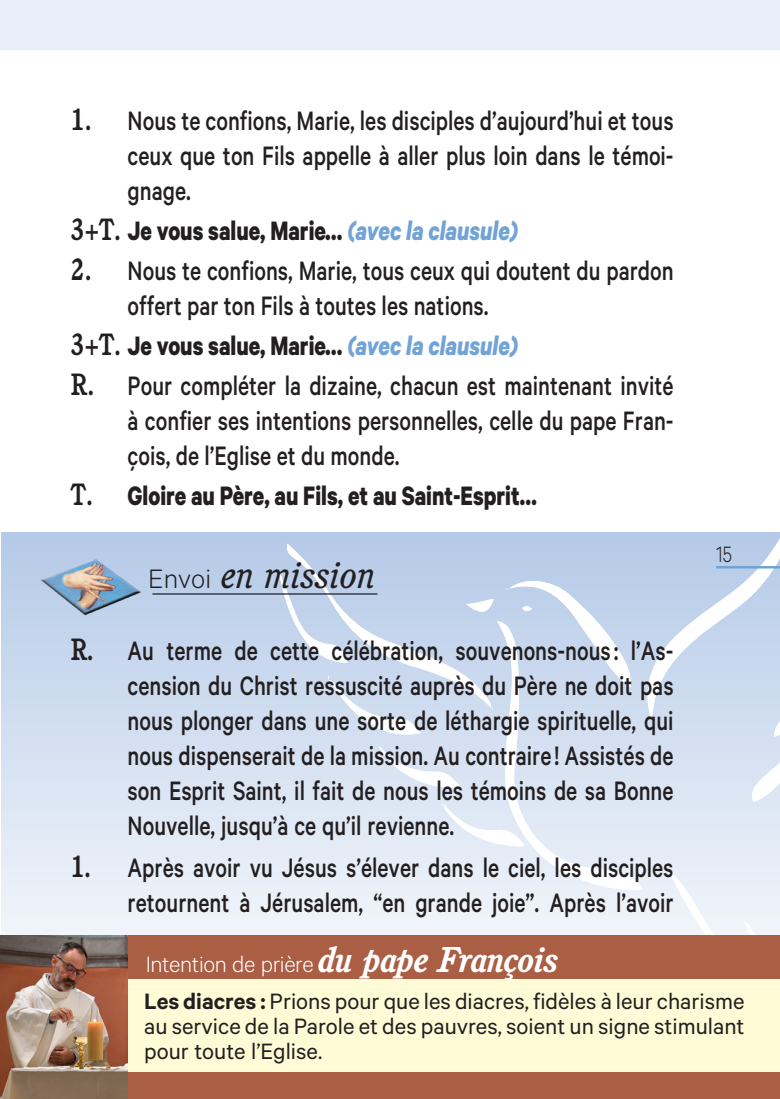
<style>
.page{position:relative;width:780px;height:1099px;background:#fff}
.page>*{position:absolute;margin:0;border:0;box-sizing:border-box;transform-origin:0 0}
.t1{font:italic 37.5px "Cushing";color:#231f20}
.t2{font:500 30px/35px "Calibre";color:#231f20;scale:.8 1}
.t3{font:700 30px "Calibre";color:#231f20;scale:.8 1}
.t4{font:25px/25px "Calibre";color:#231f20;text-align:justify}
.t5{font:300 25px "Calibre";letter-spacing:-.015em;color:#fff}
.t6{font:300 25px "Calibre";color:#231f20;scale:.8 1}
.s1{font-family:"Cushing";font-weight:700}
.s2{font-family:"Cushing"}
.s3{font-style:italic}
.s4{font-style:italic;color:#71a3d6}
.s5{font-weight:700}
.s6{font-weight:700;font-style:italic}
.s7{font-weight:700;font-style:italic;color:#71a3d6}
.s8{font-family:"Calibre";font-weight:300;font-style:normal;font-size:30px}
.s9{font-family:"Cushing";font-weight:700;font-style:italic;font-size:35px}
.s10{font-weight:600}
</style>
<div class="page">
<svg style="left:1px;top:532px;width:779px;height:403px;background:#d7e2f2"></svg>
<svg style="left:646px;top:532px;width:134px;height:184px;background:#c9d8ee"></svg>
<svg style="left:497px;top:621px;width:146px;height:270px;background:#dde6f4"></svg>
<svg style="left:749px;top:744px;width:31px;height:58px"></svg>
<svg style="left:378px;top:745px;width:82px;height:46px"></svg>
<svg style="left:774px;top:689px;width:6px;height:47px"></svg>
<svg style="left:506px;top:575px;width:126px;height:112px"></svg>
<svg style="left:669px;top:869px;width:111px;height:66px"></svg>
<svg style="left:278px;top:543px;width:215px;height:194px;background:#cad8ed"></svg>
<svg style="left:441px;top:804px;width:83px;height:42px"></svg>
<img style="left:35px;top:553px;width:111px;height:66px">
<hr style="left:152px;top:593px;width:225px;height:1px;background:#231f20">
<div style="left:0;top:0;width:780px;height:50px;background:#e7eef8"></div>
<div style="left:127px;top:935px;width:653px;height:163px;background:#aa5e44"></div>
<div style="left:127px;top:979px;width:653px;height:92px;background:#fffbd6"></div>
<img style="left:1px;top:935px;width:126px;height:163px">
<hr style="left:716px;top:566px;width:64px;height:2px;background:#71a3d6">
<p class="t2" style="left:128px;top:102px;width:684px;text-align:justify;text-indent:-57px"><span class="s1">1.</span> Nous te confions, Marie, les disciples d’aujourd’hui et tous ceux que ton Fils appelle à aller plus loin dans le témoi&shy;gnage.</p>
<p class="t3" style="left:71px;top:212px;width:560px"><span class="s2">3+T.</span> Je vous salue, Marie<span class="s3">…</span> <span class="s4">(avec la clausule)</span></p>
<p class="t2" style="left:128px;top:252px;width:684px;text-indent:-57px"><span class="s1">2.</span> Nous te confions, Marie, tous ceux qui doutent du pardon offert par ton Fils à toutes les nations.</p>
<p class="t2" style="left:71px;top:324px;width:754px;line-height:40px"><span class="s1">3+T.</span> <span class="s5">Je vous salue, Marie</span><span class="s6">…</span> <span class="s7">(avec la clausule)<br></span><span class="s1">R.</span> Pour compléter la dizaine, chacun est maintenant invité</p>
<p class="t2" style="left:128px;top:402px;width:684px">à confier ses intentions personnelles, celle du pape Fran&shy;çois, de l’Eglise et du monde.</p>
<p class="t3" style="left:71px;top:477px;width:584px"><span class="s2">T.</span> Gloire au Père, au Fils, et au Saint-Esprit…</p>
<p class="t1" style="left:148px;top:552px;width:229px"><span class="s8">Envoi</span> en mission</p>
<p class="t2" style="left:128px;top:632px;width:684px;text-align:justify;text-indent:-57px"><span class="s1">R.</span> Au terme de cette célébration, souvenons-nous : l’As&shy;cension du Christ ressuscité auprès du Père ne doit pas nous plonger dans une sorte de léthargie spirituelle, qui nous dispenserait de la mission. Au contraire ! Assistés de son Esprit Saint, il fait de nous les témoins de sa Bonne Nouvelle, jusqu’à ce qu’il revienne.</p>
<p class="t2" style="left:71px;top:849px;width:755px;text-align:right"><span class="s1">1.</span> Après avoir vu Jésus s’élever dans le ciel, les disciples retournent à Jérusalem, “en grande joie”. Après l’avoir</p>
<p class="t5" style="left:146px;top:949px;width:415px">Intention de prière <span class="s9">du pape François</span></p>
<p class="t6" style="left:716px;top:540px;width:21px">15</p>
<p class="t4" style="left:144px;top:987px;width:602px"><span class="s10">Les diacres :</span> Prions pour que les diacres, fidèles à leur charisme au service de la Parole et des pauvres, soient un signe stimulant pour toute l’Eglise.</p>
</div>
